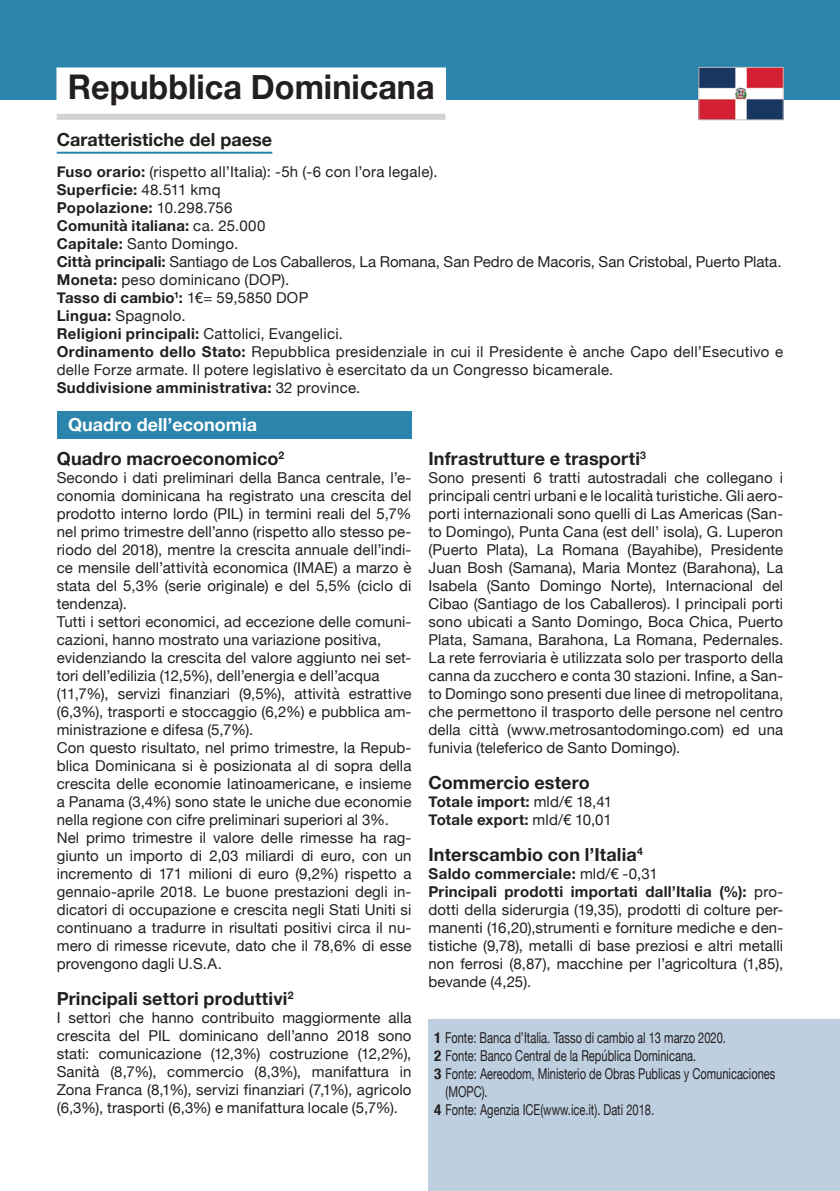
<style>
.page{position:relative;width:840px;height:1191px;background:#fff}
.page>*{position:absolute;margin:0;border:0;box-sizing:border-box;transform-origin:0 0}
.t1{font:700 34px "Helvetica Neue";color:#231f20;scale:.95 1}
.t2{font:700 18px "Helvetica Neue";letter-spacing:.005em;color:#231f20}
.t3{font:700 18px "Helvetica Neue";color:#fff}
.t4{font:15px/18px "Helvetica Neue";letter-spacing:.005em;color:#231f20;text-align:justify}
.t5{font:700 15px "Helvetica Neue";letter-spacing:.025em;color:#231f20}
.t6{font:15px/18px "Helvetica Neue";letter-spacing:.005em;color:#231f20;scale:.74 1}
.s1{font-weight:700}
.s2{font-weight:400}
.s3{font-weight:700;font-stretch:condensed}
</style>
<div class="page">
<div style="left:0;top:0;width:839px;height:99px;background:#2a84ac"></div>
<img style="left:700px;top:69px;width:81px;height:49px">
<div style="left:698px;top:67px;width:85px;height:53px;border:1px solid #bcbdc0"></div>
<div style="left:57px;top:114px;width:388px;height:6px;background:#d1d2d4"></div>
<div style="left:56px;top:67px;width:390px;height:36px;background:#fff"></div>
<hr style="left:57px;top:152px;width:215px;height:2px;background:#2a84ac">
<div style="left:57px;top:411px;width:354px;height:28px;background:#2a84ac"></div>
<div style="left:428px;top:1019px;width:411px;height:172px;background:#becfe0"></div>
<p class="t1" style="left:68px;top:60px;width:387px">Repubblica Dominicana</p>
<p class="t2" style="left:57px;top:125px;width:217px">Caratteristiche del paese</p>
<p class="t4" style="left:57px;top:164px;width:382px"><span class="s1">Fuso orario:</span> (rispetto all’Italia): -5h (-6 con l’ora legale).</p>
<p class="t5" style="left:57px;top:178px;width:165px">Superficie: <span class="s2">48.511 kmq</span></p>
<p class="t5" style="left:57px;top:196px;width:177px">Popolazione: <span class="s2">10.298.756</span></p>
<p class="t5" style="left:57px;top:214px;width:210px">Comunità italiana: <span class="s2">ca. 25.000</span></p>
<p class="t4" style="left:57px;top:236px;width:183px"><span class="s1">Capitale:</span> Santo Domingo.</p>
<p class="t4" style="left:57px;top:254px;width:726px"><span class="s1">Città principali:</span> Santiago de Los Caballeros, La Romana, San Pedro de Macoris, San Cristobal, Puerto Plata.</p>
<p class="t4" style="left:57px;top:272px;width:234px"><span class="s1">Moneta:</span> peso dominicano (DOP).</p>
<p class="t5" style="left:57px;top:286px;width:253px">Tasso di cambio<sup>1</sup>: <span class="s2">1€= 59,5850 DOP</span></p>
<p class="t4" style="left:57px;top:308px;width:130px"><span class="s1">Lingua:</span> Spagnolo.</p>
<p class="t4" style="left:57px;top:326px;width:287px"><span class="s1">Religioni principali:</span> Cattolici, Evangelici.</p>
<p class="t4" style="left:57px;top:344px;width:727px"><span class="s1">Ordinamento dello Stato:</span> Repubblica presidenziale in cui il Presidente è anche Capo dell’Esecutivo e delle Forze armate. Il potere legislativo è esercitato da un Congresso bicamerale.</p>
<p class="t5" style="left:57px;top:376px;width:305px">Suddivisione amministrativa: <span class="s2">32 province.</span></p>
<p class="t3" style="left:68px;top:410px;width:190px">Quadro dell’economia</p>
<p class="t2" style="left:57px;top:445px;width:229px">Quadro macroeconomico<sup>2</sup></p>
<p class="t4" style="left:57px;top:470px;width:356px">Secondo i dati preliminari della Banca centrale, l’e&shy;conomia dominicana ha registrato una crescita del prodotto interno lordo (PIL) in termini reali del 5,7% nel primo trimestre dell’anno (rispetto allo stesso pe&shy;riodo del 2018), mentre la crescita annuale dell’indi&shy;ce mensile dell’attività economica (IMAE) a marzo è stata del 5,3% (serie originale) e del 5,5% (ciclo di tendenza).</p>
<p class="t4" style="left:57px;top:614px;width:356px">Tutti i settori economici, ad eccezione delle comuni&shy;cazioni, hanno mostrato una variazione positiva,</p>
<p class="t4" style="left:57px;top:650px;width:356px">evidenziando la crescita del valore aggiunto nei set&shy;tori dell’edilizia (12,5%), dell’energia e dell’acqua</p>
<p class="t4" style="left:57px;top:686px;width:356px">(11,7%), servizi finanziari (9,5%), attività estrattive (6,3%), trasporti e stoccaggio (6,2%) e pubblica am&shy;ministrazione e difesa (5,7%).</p>
<p class="t4" style="left:57px;top:740px;width:356px">Con questo risultato, nel primo trimestre, la Repub&shy;blica Dominicana si è posizionata al di sopra della crescita delle economie latinoamericane, e insieme a Panama (3,4%) sono state le uniche due economie nella regione con cifre preliminari superiori al 3%.</p>
<p class="t4" style="left:57px;top:830px;width:356px">Nel primo trimestre il valore delle rimesse ha rag&shy;giunto un importo di 2,03 miliardi di euro, con un incremento di 171 milioni di euro (9,2%) rispetto a gennaio-aprile 2018. Le buone prestazioni degli in&shy;dicatori di occupazione e crescita negli Stati Uniti si continuano a tradurre in risultati positivi circa il nu&shy;mero di rimesse ricevute, dato che il 78,6% di esse provengono dagli U.S.A.</p>
<p class="t2" style="left:57px;top:985px;width:238px">Principali settori produttivi<sup>2</sup></p>
<p class="t4" style="left:57px;top:1010px;width:356px">I settori che hanno contribuito maggiormente alla crescita del PIL dominicano dell’anno 2018 sono stati: comunicazione (12,3%) costruzione (12,2%), Sanità (8,7%), commercio (8,3%), manifattura in Zona Franca (8,1%), servizi finanziari (7,1%), agricolo (6,3%), trasporti (6,3%) e manifattura locale (5,7%).</p>
<p class="t2" style="left:428px;top:445px;width:219px">Infrastrutture e trasporti<sup>3</sup></p>
<p class="t4" style="left:428px;top:470px;width:356px">Sono presenti 6 tratti autostradali che collegano i principali centri urbani e le località turistiche. Gli aero&shy;porti internazionali sono quelli di Las Americas (San&shy;to Domingo), Punta Cana (est dell’ isola), G. Luperon (Puerto Plata), La Romana (Bayahibe), Presidente Juan Bosh (Samana), Maria Montez (Barahona), La Isabela (Santo Domingo Norte), Internacional del Cibao (Santiago de los Caballeros). I principali porti sono ubicati a Santo Domingo, Boca Chica, Puerto Plata, Samana, Barahona, La Romana, Pedernales.<br>La rete ferroviaria è utilizzata solo per trasporto della canna da zucchero e conta 30 stazioni. Infine, a San&shy;to Domingo sono presenti due linee di metropolitana, che permettono il trasporto delle persone nel centro della città (www.metrosantodomingo.com) ed una funivia (teleferico de Santo Domingo).</p>
<p class="t2" style="left:428px;top:769px;width:163px">Commercio estero</p>
<p class="t5" style="left:428px;top:790px;width:185px">Totale import: <span class="s2">mld/€ 18,41</span></p>
<p class="t5" style="left:428px;top:808px;width:185px">Totale export: <span class="s2">mld/€ 10,01</span></p>
<p class="t2" style="left:428px;top:841px;width:216px">Interscambio con l’Italia<sup>4</sup></p>
<p class="t5" style="left:428px;top:862px;width:230px">Saldo commerciale: <span class="s2">mld/€ -0,31</span></p>
<p class="t4" style="left:428px;top:884px;width:356px"><span class="s1">Principali prodotti importati dall’Italia (%):</span> pro&shy;dotti della siderurgia (19,35), prodotti di colture per&shy;manenti (16,20),strumenti e forniture mediche e den&shy;tistiche (9,78), metalli di base preziosi e altri metalli non ferrosi (8,87), macchine per l’agricoltura (1,85), bevande (4,25).</p>
<p class="t6" style="left:434px;top:1030px;width:395px"><span class="s3">1</span> Fonte: Banca d’Italia. Tasso di cambio al 13 marzo 2020.</p>
<p class="t6" style="left:434px;top:1048px;width:355px"><span class="s3">2</span> Fonte: Banco Central de la República Dominicana.</p>
<p class="t6" style="left:445px;top:1066px;width:447px;text-indent:-11px"><span class="s3">3</span> Fonte: Aereodom, Ministerio de Obras Publicas y Comunicaciones (MOPC).</p>
<p class="t6" style="left:434px;top:1102px;width:298px"><span class="s3">4</span> Fonte: Agenzia ICE(www.ice.it). Dati 2018.</p>
</div>
